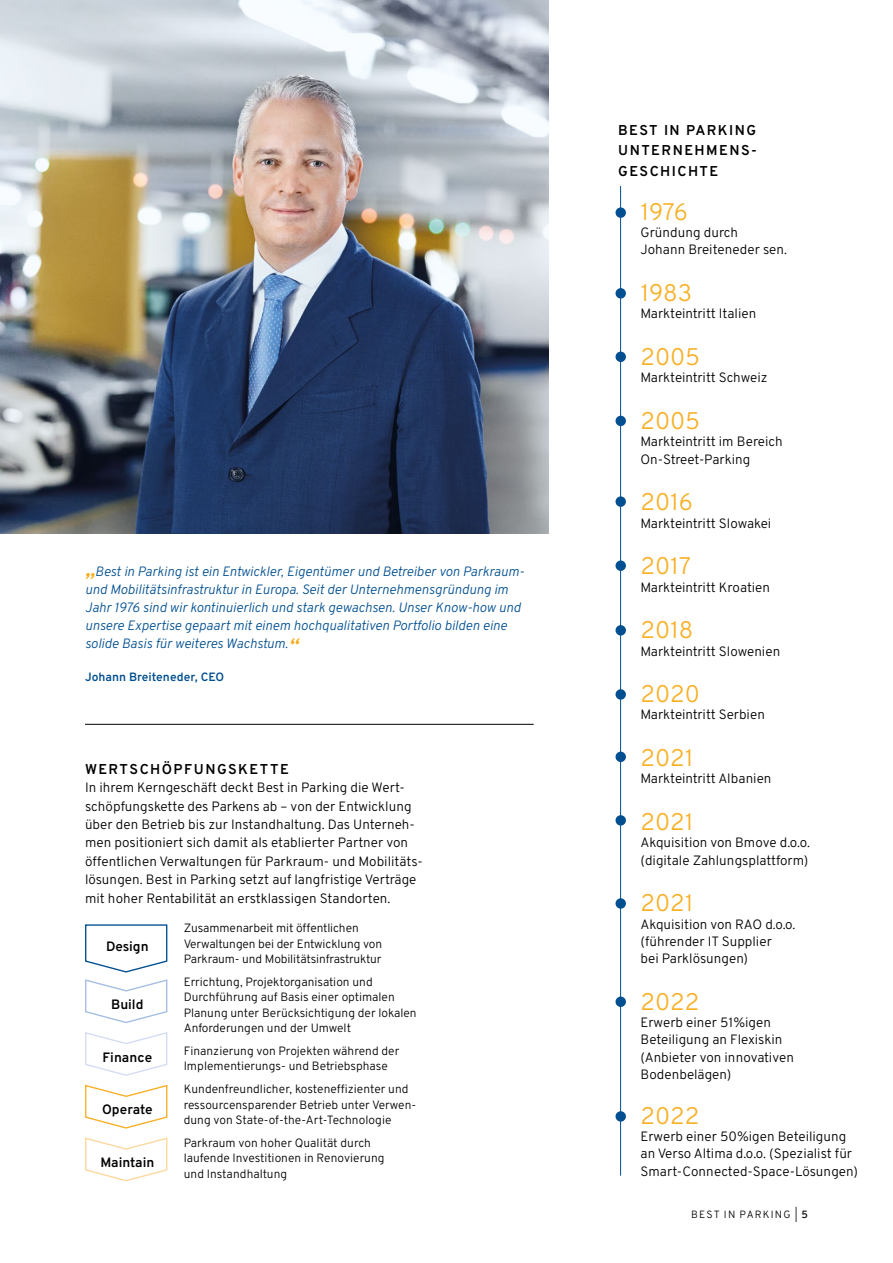
<style>
.page{position:relative;width:893px;height:1263px;background:#fff}
.page>*{position:absolute;margin:0;border:0;box-sizing:border-box;transform-origin:0 0}
.t1{font:300 24px "Overpass";color:#f8af23}
.t2{font:600 14.25px/20.2px "Overpass";letter-spacing:.1em;color:#000;text-align:justify}
.t3{font:300 13.5px/17.2px "Overpass";color:#000}
.t4{font:italic 13.5px/18px "Overpass";color:#004f91}
.t5{font:600 13.5px "Overpass";color:#000}
.t6{font:300 12px/15.3px "Overpass";color:#000}
.t7{font:600 12px "Overpass";color:#004f91}
.t8{font:300 10.5px "Overpass";letter-spacing:.11em;color:#000}
.s1{font-weight:600;font-size:22.5px;color:#f8af23}
.s2{font-weight:500}
</style>
<div class="page">
<hr style="left:85px;top:724px;width:449px;height:1px;background:#000">
<hr style="left:620px;top:186px;width:1px;height:990px;background:#004f91">
<div style="left:615px;top:207px;width:11px;height:11px;background:#004f91;border-radius:50%"></div>
<div style="left:615px;top:288px;width:11px;height:11px;background:#004f91;border-radius:50%"></div>
<div style="left:615px;top:352px;width:11px;height:10px;background:#004f91;border-radius:50%"></div>
<div style="left:615px;top:416px;width:11px;height:10px;background:#004f91;border-radius:50%"></div>
<div style="left:615px;top:496px;width:11px;height:11px;background:#004f91;border-radius:50%"></div>
<div style="left:615px;top:560px;width:11px;height:11px;background:#004f91;border-radius:50%"></div>
<div style="left:615px;top:625px;width:11px;height:10px;background:#004f91;border-radius:50%"></div>
<div style="left:615px;top:689px;width:11px;height:11px;background:#004f91;border-radius:50%"></div>
<div style="left:615px;top:752px;width:11px;height:10px;background:#004f91;border-radius:50%"></div>
<div style="left:615px;top:898px;width:11px;height:11px;background:#004f91;border-radius:50%"></div>
<div style="left:615px;top:815px;width:11px;height:10px;background:#004f91;border-radius:50%"></div>
<div style="left:615px;top:996px;width:11px;height:11px;background:#004f91;border-radius:50%"></div>
<div style="left:615px;top:1111px;width:11px;height:10px;background:#004f91;border-radius:50%"></div>
<img style="left:0;top:0;width:549px;height:534px">
<svg style="left:85px;top:924px;width:83px;height:99px"></svg>
<svg style="left:85px;top:1084px;width:83px;height:45px"></svg>
<svg style="left:85px;top:1032px;width:83px;height:44px"></svg>
<svg style="left:85px;top:1137px;width:83px;height:45px"></svg>
<p class="t4" style="left:85px;top:562px;width:441px"><span class="s1">„</span>Best in Parking ist ein Entwickler, Eigentümer und Betreiber von Parkraum&shy;und Mobilitätsinfrastruktur in Europa. Seit der Unternehmensgründung im Jahr 1976 sind wir kontinuierlich und stark gewachsen. Unser Know-how und unsere Expertise gepaart mit einem hochqualitativen Portfolio bilden eine solide Basis für weiteres Wachstum.<span class="s1">“</span></p>
<p class="t7" style="left:85px;top:668px;width:141px">Johann Breiteneder, CEO</p>
<p class="t2" style="left:85px;top:758px;width:205px">WERTSCHÖPFUNGSKETTE</p>
<p class="t3" style="left:85px;top:778px;width:339px;line-height:18.5px">In ihrem Kerngeschäft deckt Best in Parking die Wert&shy;schöpfungskette des Parkens ab – von der Entwicklung über den Betrieb bis zur Instandhaltung. Das Unterneh&shy;men positioniert sich damit als etablierter Partner von öffentlichen Verwaltungen für Parkraum- und Mobilitäts&shy;lösungen. Best in Parking setzt auf langfristige Verträge mit hoher Rentabilität an erstklassigen Standorten.</p>
<p class="t6" style="left:184px;top:920px;width:200px">Zusammenarbeit mit öffentlichen<br>Verwaltungen bei der Entwicklung von<br>Parkraum- und Mobilitätsinfrastruktur</p>
<p class="t6" style="left:184px;top:973px;width:234px">Errichtung, Projektorganisation und Durchführung auf Basis einer optimalen Planung unter Berücksichtigung der lokalen Anforderungen und der Umwelt</p>
<p class="t6" style="left:184px;top:1043px;width:217px">Finanzierung von Projekten während der<br>Implementierungs- und Betriebsphase</p>
<p class="t6" style="left:184px;top:1081px;width:234px">Kundenfreundlicher, kosteneffizienter und ressourcensparender Betrieb unter Verwen&shy;dung von State-of-the-Art-Technologie</p>
<p class="t6" style="left:184px;top:1135px;width:202px">Parkraum von hoher Qualität durch laufende Investitionen in Renovierung und Instandhaltung</p>
<p class="t5" style="left:106px;top:935px;width:44px">Design</p>
<p class="t5" style="left:111px;top:993px;width:34px">Build</p>
<p class="t5" style="left:103px;top:1046px;width:51px">Finance</p>
<p class="t5" style="left:102px;top:1099px;width:52px">Operate</p>
<p class="t5" style="left:100px;top:1151px;width:55px">Maintain</p>
<p class="t2" style="left:618px;top:119px;width:140px">BEST IN PARKING UNTERNEHMENS-GESCHICHTE</p>
<h1 class="t1" style="left:640px;top:192px;width:49px">1976</h1>
<p class="t3" style="left:640px;top:223px;width:148px">Gründung durch<br>Johann Breiteneder sen.</p>
<h1 class="t1" style="left:640px;top:274px;width:53px">1983</h1>
<p class="t3" style="left:640px;top:305px;width:117px">Markteintritt Italien</p>
<h1 class="t1" style="left:640px;top:338px;width:61px">2005</h1>
<p class="t3" style="left:640px;top:369px;width:129px">Markteintritt Schweiz</p>
<h1 class="t1" style="left:640px;top:401px;width:61px">2005</h1>
<p class="t3" style="left:640px;top:432px;width:144px">Markteintritt im Bereich<br>On-Street-Parking</p>
<h1 class="t1" style="left:640px;top:483px;width:54px">2016</h1>
<p class="t3" style="left:640px;top:514px;width:132px">Markteintritt Slowakei</p>
<h1 class="t1" style="left:640px;top:547px;width:52px">2017</h1>
<p class="t3" style="left:640px;top:578px;width:131px">Markteintritt Kroatien</p>
<h1 class="t1" style="left:640px;top:611px;width:54px">2018</h1>
<p class="t3" style="left:640px;top:642px;width:141px">Markteintritt Slowenien</p>
<h1 class="t1" style="left:640px;top:675px;width:61px">2020</h1>
<p class="t3" style="left:640px;top:706px;width:126px">Markteintritt Serbien</p>
<h1 class="t1" style="left:640px;top:739px;width:54px">2021</h1>
<p class="t3" style="left:640px;top:770px;width:133px">Markteintritt Albanien</p>
<h1 class="t1" style="left:640px;top:802px;width:54px">2021</h1>
<p class="t3" style="left:640px;top:833px;width:171px">Akquisition von Bmove d.o.o. (digitale Zahlungsplattform)</p>
<h1 class="t1" style="left:640px;top:884px;width:54px">2021</h1>
<p class="t3" style="left:640px;top:915px;width:157px">Akquisition von RAO d.o.o. (führender IT Supplier<br>bei Parklösungen)</p>
<h1 class="t1" style="left:640px;top:982px;width:60px">2022</h1>
<p class="t3" style="left:640px;top:1013px;width:155px">Erwerb einer 51%igen<br>Beteiligung an Flexiskin (Anbieter von innovativen<br>Bodenbelägen)</p>
<h1 class="t1" style="left:640px;top:1096px;width:60px">2022</h1>
<p class="t3" style="left:640px;top:1127px;width:219px">Erwerb einer 50%igen Beteiligung an Verso Altima d.o.o. (Spezialist für<br>Smart-Connected-Space-Lösungen)</p>
<p class="t8" style="left:691px;top:1206px;width:118px">BEST IN PARKING | <span class="s2">5</span></p>
</div>
